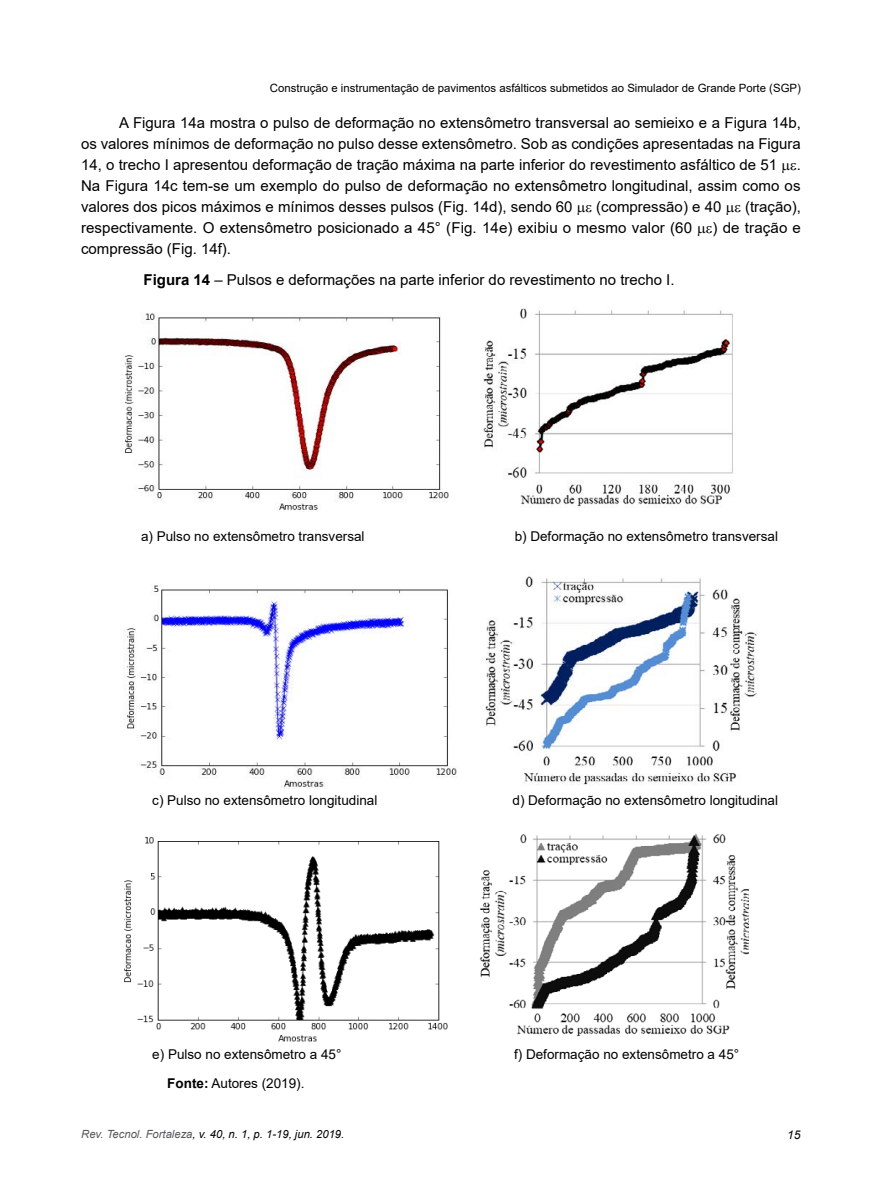
<style>
.page{position:relative;width:882px;height:1188px;background:#fff}
.page>*{position:absolute;margin:0;border:0;box-sizing:border-box;transform-origin:0 0}
.TEXTO{font:15px/21px "Arial";color:#000;text-align:justify}
.Figura{font:15px "Arial";color:#000}
.Tabela_Texto{font:13.5px "Arial";color:#000}
.legenda{font:13.5px "Arial";color:#000}
.t1{font:italic 12px "Arial";color:#000}
.t2{font:11.4px "Arial";color:#000}
.t3{font:italic 11.25px "Arial";color:#000}
.s1{font-weight:700}
.s2{color:#58595b}
</style>
<div class="page">
<img style="left:124px;top:312px;width:325px;height:199px">
<img style="left:483px;top:308px;width:251px;height:199px">
<img style="left:124px;top:585px;width:333px;height:204px">
<img style="left:485px;top:576px;width:272px;height:209px">
<img style="left:124px;top:837px;width:324px;height:205px">
<img style="left:480px;top:833px;width:269px;height:204px">
<p class="t2" style="left:270px;top:80px;width:532px">Construção e instrumentação de pavimentos asfálticos submetidos ao Simulador de Grande Porte (SGP)</p>
<p class="TEXTO" style="left:81px;top:112px;width:721px;text-indent:38px">A Figura 14a mostra o pulso de deformação no extensômetro transversal ao semieixo e a Figura 14b, os valores mínimos de deformação no pulso desse extensômetro. Sob as condições apresentadas na Figura 14, o trecho I apresentou deformação de tração máxima na parte inferior do revestimento asfáltico de 51</p>
<p class="TEXTO" style="left:81px;top:154px;width:721px;text-indent:716px">.<br>Na Figura 14c tem-se um exemplo do pulso de deformação no extensômetro longitudinal, assim como os valores dos picos máximos e mínimos desses pulsos (Fig. 14d), sendo 60</p>
<p class="TEXTO" style="left:596px;top:196px;width:127px">(compressão) e 40</p>
<p class="TEXTO" style="left:745px;top:196px;width:57px">(tração),</p>
<p class="TEXTO" style="left:81px;top:217px;width:613px">respectivamente. O extensômetro posicionado a 45° (Fig. 14e) exibiu o mesmo valor (60</p>
<p class="TEXTO" style="left:713px;top:217px;width:90px">) de tração e</p>
<p class="TEXTO" style="left:81px;top:238px;width:152px">compressão (Fig. 14f).</p>
<p class="Figura" style="left:144px;top:269px;width:533px"><span class="s1">Figura 14</span> – Pulsos e deformações na parte inferior do revestimento no trecho I.</p>
<p class="Tabela_Texto" style="left:141px;top:527px;width:225px">a) Pulso no extensômetro transversal</p>
<p class="Tabela_Texto" style="left:515px;top:527px;width:265px">b) Deformação no extensômetro transversal</p>
<p class="Tabela_Texto" style="left:152px;top:791px;width:227px">c) Pulso no extensômetro longitudinal</p>
<p class="Tabela_Texto" style="left:513px;top:791px;width:267px">d) Deformação no extensômetro longitudinal</p>
<p class="Tabela_Texto" style="left:152px;top:1045px;width:191px">e) Pulso no extensômetro a 45°</p>
<p class="Tabela_Texto" style="left:514px;top:1045px;width:227px">f) Deformação no extensômetro a 45°</p>
<p class="legenda" style="left:167px;top:1074px;width:139px"><span class="s1">Fonte:</span> Autores (2019).</p>
<p class="t3" style="left:81px;top:1127px;width:265px"><span class="s2">Rev. Tecnol. Fortaleza</span>, v. 40, n. 1, p. 1-19, jun. 2019.</p>
<p class="t1" style="left:787px;top:1127px;width:15px">15</p>
</div>
